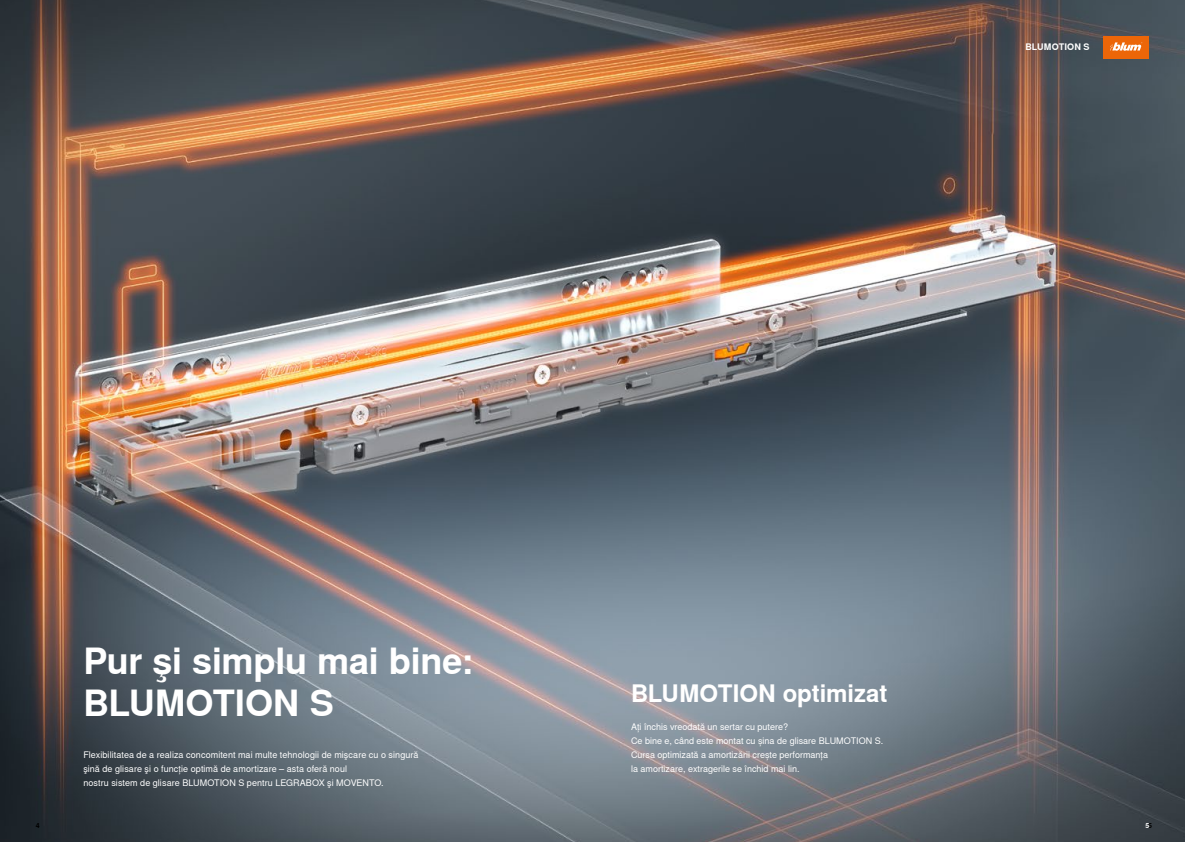
<style>
.page{position:relative;width:1185px;height:842px;background:#fff}
.page>*{position:absolute;margin:0;border:0;box-sizing:border-box;transform-origin:0 0}
._36_Head_A4_White_Bold{font:700 36px/42.1px "Nimbus Sans Global";letter-spacing:-.01em;color:#fff}
._24_Head_A4_White_Bold{font:700 24px "Nimbus Sans Global";letter-spacing:-.005em;color:#fff}
._09_Copy_White_Regular{font:9px/14px "Nimbus Sans Global";letter-spacing:.01em;color:#fff}
.CBOX_09_Copy_Black{font:9px/14px "Nimbus Sans Global";color:#fff}
._09_Category_White_Bold{font:700 9px "Nimbus Sans Global";letter-spacing:.01em;color:#fff}
.PAGENUMBER_Right{font:700 7px "Nimbus Sans Global";color:#fff}
.t1{font:700 7px "Nimbus Sans Global";color:#000}
.s1{color:#000}
</style>
<div class="page">
<img style="left:0;top:0;width:1185px;height:842px">
<div style="left:1103px;top:36px;width:46px;height:23px;background:#ec6608"></div>
<svg style="left:1110px;top:42px;width:32px;height:9px"></svg>
<p class="_09_Category_White_Bold" style="left:1025px;top:42px;width:66px">BLUMOTION S</p>
<p class="_36_Head_A4_White_Bold" style="left:83px;top:640px;width:391px">Pur şi simplu mai bine:<br>BLUMOTION S</p>
<p class="_09_Copy_White_Regular" style="left:83px;top:748px;width:337px">Flexibilitatea de a realiza concomitent mai multe tehnologii de mişcare cu o singură şină de glisare şi o funcţie optimă de amortizare – asta oferă noul<br>nostru sistem de glisare BLUMOTION S pentru LEGRABOX şi MOVENTO.</p>
<p class="_24_Head_A4_White_Bold" style="left:631px;top:679px;width:258px">BLUMOTION optimizat</p>
<p class="CBOX_09_Copy_Black" style="left:631px;top:720px;width:254px">Aţi închis vreodată un sertar cu putere?<br>Ce bine e, când este montat cu şina de glisare BLUMOTION S.<br>Cursa optimizată a amortizării creşte performanţa<br>la amortizare, extragerile se închid mai lin.</p>
<p class="t1" style="left:36px;top:821px;width:5px">4</p>
<p class="PAGENUMBER_Right" style="left:1145px;top:821px;width:8px">5<span class="s1">5</span></p>
</div>
